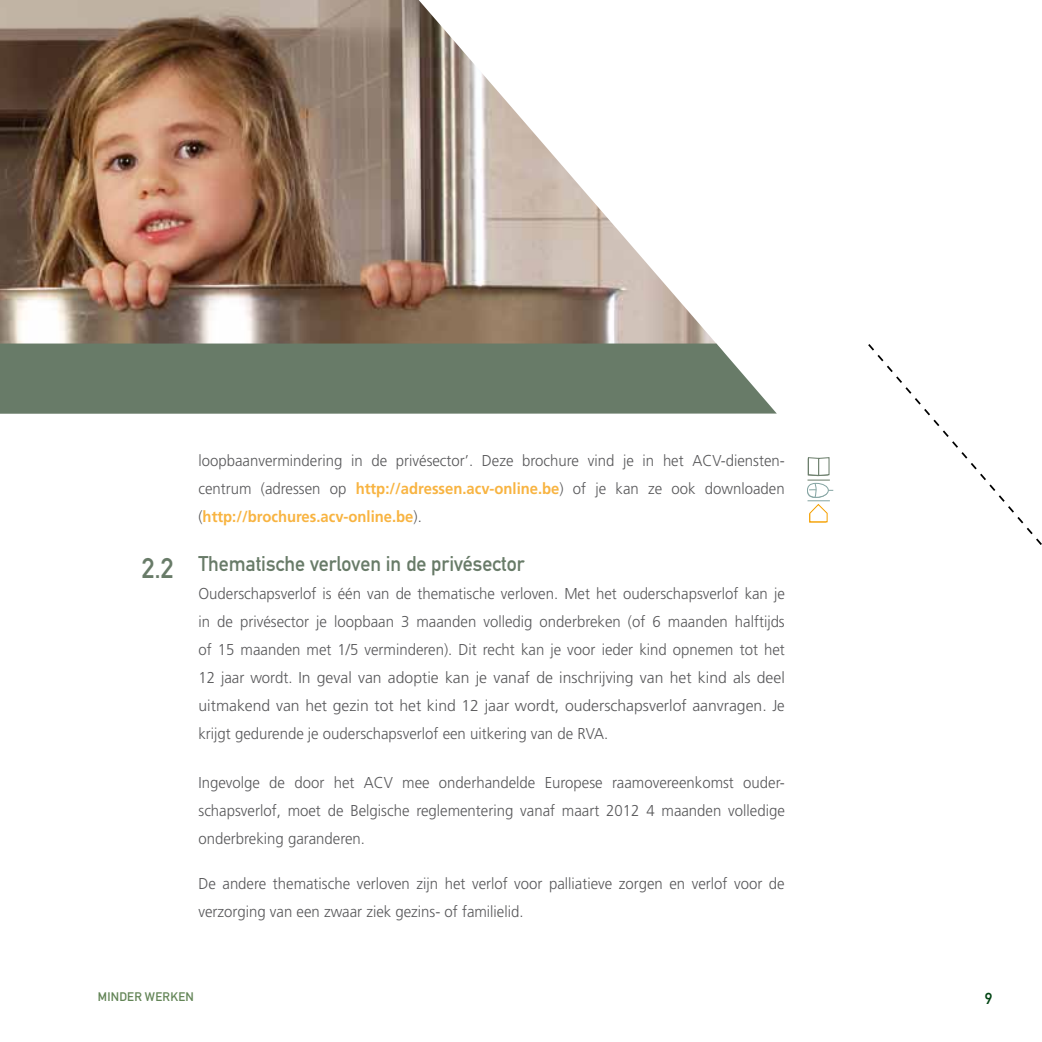
<style>
.page{position:relative;width:1042px;height:1042px;background:#fff}
.page>*{position:absolute;margin:0;border:0;box-sizing:border-box;transform-origin:0 0}
.t1{font:28px "DIN Mittelschrift Std";color:#687b68;scale:.95 1}
.t2{font:21px "DIN Mittelschrift Std";color:#687b68;scale:.95 1}
.t3{font:300 15.75px/28px "Frutiger LT Std";color:#58585a;text-align:justify;scale:.95 1}
.t4{font:15.75px "DIN Mittelschrift Std";color:#004413}
.t5{font:12.25px "DIN Mittelschrift Std";letter-spacing:.025em;color:#638557}
.s1{font-weight:700;color:#f8b442}
</style>
<div class="page">
<img style="left:0;top:0;width:716px;height:343px">
<div style="left:0;top:343px;width:777px;height:71px;background:#687b68"></div>
<svg style="left:868px;top:344px;width:174px;height:201px"></svg>
<svg style="left:807px;top:457px;width:26px;height:66px"></svg>
<h1 class="t1" style="left:142px;top:551px;width:35px">2.2</h1>
<p class="t3" style="left:198px;top:447px;width:619px">loopbaanvermindering in de privésector’. Deze brochure vind je in het ACV-diensten&shy;centrum (adressen op <span class="s1">http://adressen.acv-online.be</span>) of je kan ze ook downloaden (<span class="s1">http://brochures.acv-online.be</span>).</p>
<h2 class="t2" style="left:198px;top:551px;width:345px">Thematische verloven in de privésector</h2>
<p class="t3" style="left:198px;top:580px;width:619px">Ouderschapsverlof is één van de thematische verloven. Met het ouderschapsverlof kan je in de privésector je loopbaan 3 maanden volledig onderbreken (of 6 maanden halftijds of 15 maanden met 1/5 verminderen). Dit recht kan je voor ieder kind opnemen tot het 12 jaar wordt. In geval van adoptie kan je vanaf de inschrijving van het kind als deel uitmakend van het gezin tot het kind 12 jaar wordt, ouderschapsverlof aanvragen. Je krijgt gedurende je ouderschapsverlof een uitkering van de RVA.</p>
<p class="t3" style="left:198px;top:769px;width:619px">Ingevolge de door het ACV mee onderhandelde Europese raamovereenkomst ouder&shy;schapsverlof, moet de Belgische reglementering vanaf maart 2012 4 maanden volledige onderbreking garanderen.</p>
<p class="t3" style="left:198px;top:870px;width:619px">De andere thematische verloven zijn het verlof voor palliatieve zorgen en verlof voor de verzorging van een zwaar ziek gezins- of familielid.</p>
<p class="t5" style="left:98px;top:989px;width:97px">MINDER WERKEN</p>
<p class="t4" style="left:985px;top:989px;width:9px">9</p>
</div>
